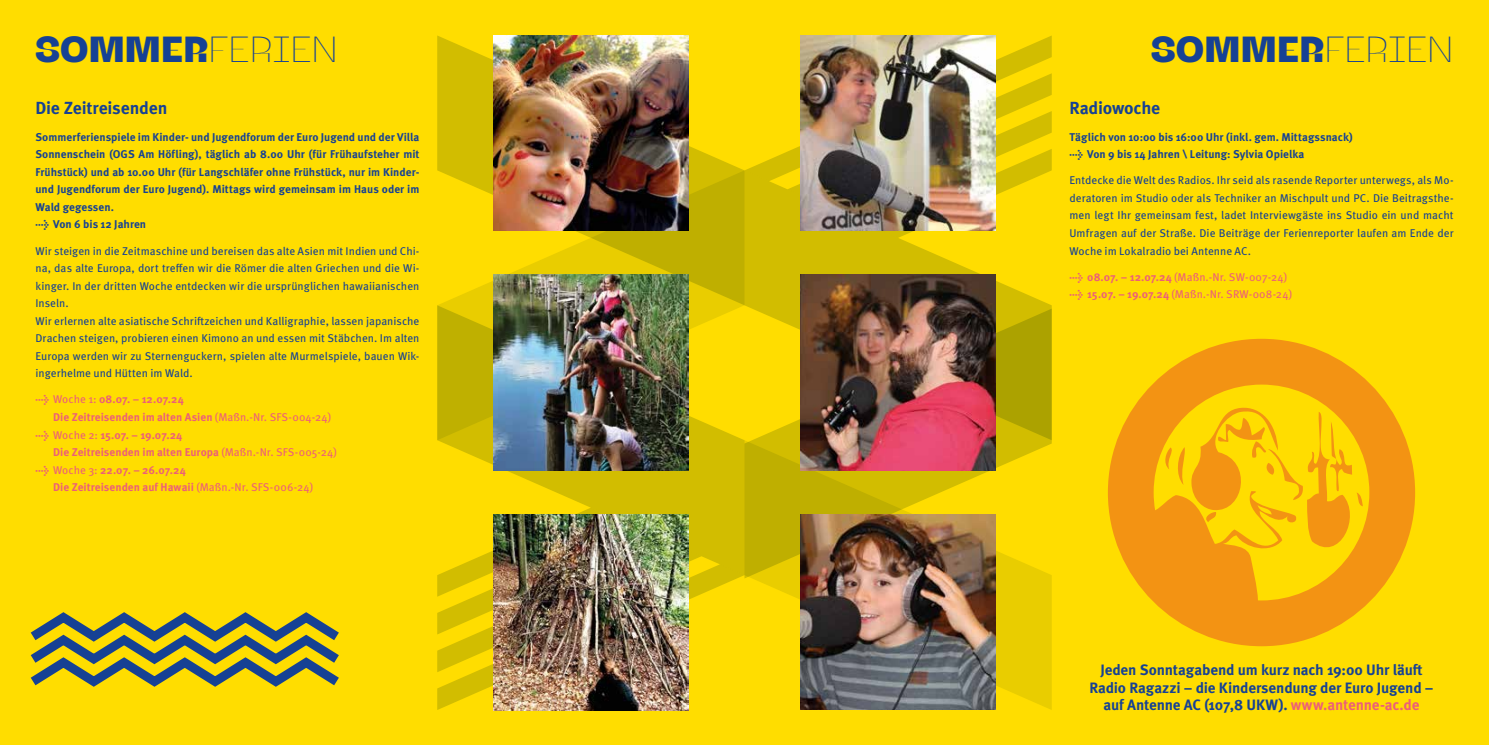
<style>
.page{position:relative;width:1489px;height:745px;background:#fff}
.page>*{position:absolute;margin:0;border:0;box-sizing:border-box;transform-origin:0 0}
.t1{font:800 35px "Alfreda";letter-spacing:.025em;color:#164194}
.t2{font:700 17.5px "Meta Pro";letter-spacing:-.015em;color:#164194}
.t3{font:700 15px/17.5px "Meta Pro";letter-spacing:-.01em;color:#164194;text-align:center}
.t4{font:11.25px/17.5px "Meta Pro";color:#164194}
.t5{font:700 11.25px/17.5px "Meta Pro";color:#164194;text-align:justify}
.t6{font:700 11.25px/17.5px "Meta Pro";letter-spacing:.005em;color:#ec5f78}
.t7{font:11.25px "Meta Pro";letter-spacing:.01em;color:#ec5f78}
.s1{font-weight:100}
.s2{font-weight:400}
.s3{font-weight:700}
.s4{color:#ec5f78}
</style>
<div class="page">
<div style="left:0;top:0;width:1488px;height:744px;background:#fd0"></div>
<svg style="left:437px;top:35px;width:306px;height:135px"></svg>
<svg style="left:437px;top:170px;width:307px;height:135px"></svg>
<svg style="left:437px;top:305px;width:307px;height:259px"></svg>
<svg style="left:437px;top:507px;width:264px;height:57px"></svg>
<svg style="left:437px;top:564px;width:307px;height:145px"></svg>
<img style="left:493px;top:35px;width:195px;height:195px">
<img style="left:493px;top:514px;width:195px;height:195px">
<img style="left:493px;top:275px;width:195px;height:194px">
<svg style="left:744px;top:181px;width:307px;height:127px;fill:#d2bd00"></svg>
<svg style="left:751px;top:308px;width:300px;height:132px"></svg>
<svg style="left:787px;top:181px;width:264px;height:57px"></svg>
<svg style="left:744px;top:35px;width:307px;height:146px"></svg>
<svg style="left:744px;top:440px;width:307px;height:269px"></svg>
<img style="left:800px;top:35px;width:195px;height:195px">
<img style="left:800px;top:514px;width:195px;height:195px">
<img style="left:800px;top:275px;width:195px;height:195px">
<svg style="left:1108px;top:338px;width:306px;height:307px;fill:#f39313"></svg>
<svg style="left:30px;top:612px;width:309px;height:75px"></svg>
<h1 class="t1" style="left:35px;top:29px;width:304px">SOMMER<span class="s1">FERIEN</span></h1>
<h1 class="t1" style="left:1151px;top:29px;width:304px">SOMMER<span class="s1">FERIEN</span></h1>
<h2 class="t2" style="left:35px;top:94px;width:133px">Die Zeitreisenden</h2>
<p class="t5" style="left:35px;top:127px;width:385px">Sommerferienspiele im Kinder- und Jugendforum der Euro Jugend und der Villa Sonnenschein (OGS Am Höfling), täglich ab 8.00 Uhr (für Frühaufsteher mit Frühstück) und ab 10.00 Uhr (für Langschläfer ohne Frühstück, nur im Kinder&shy;und Jugendforum der Euro Jugend). Mittags wird gemeinsam im Haus oder im Wald gegessen.</p>
<p class="t5" style="left:35px;top:215px;width:112px">→ Von 6 bis 12 Jahren</p>
<p class="t4" style="left:35px;top:241px;width:385px">Wir steigen in die Zeitmaschine und bereisen das alte Asien mit Indien und Chi&shy;na, das alte Europa, dort treffen wir die Römer die alten Griechen und die Wi&shy;kinger. In der dritten Woche entdecken wir die ursprünglichen hawaiianischen Inseln.<br>Wir erlernen alte asiatische Schriftzeichen und Kalligraphie, lassen japanische Drachen steigen, probieren einen Kimono an und essen mit Stäbchen. Im alten Europa werden wir zu Sternenguckern, spielen alte Murmelspiele, bauen Wik&shy;ingerhelme und Hütten im Wald.</p>
<p class="t6" style="left:53px;top:390px;width:280px;text-indent:-18px">→ <span class="s2">Woche 1:</span> 08.07. – 12.07.24<br>Die Zeitreisenden im alten Asien <span class="s2">(Maßn.-Nr. SFS-004-24)</span></p>
<p class="t6" style="left:53px;top:425px;width:285px;text-indent:-18px">→ <span class="s2">Woche 2:</span> 15.07. – 19.07.24<br>Die Zeitreisenden im alten Europa <span class="s2">(Maßn.-Nr. SFS-005-24)</span></p>
<p class="t6" style="left:53px;top:460px;width:262px;text-indent:-18px">→ <span class="s2">Woche 3:</span> 22.07. – 26.07.24<br>Die Zeitreisenden auf Hawaii <span class="s2">(Maßn.-Nr. SFS-006-24)</span></p>
<h2 class="t2" style="left:1069px;top:94px;width:92px">Radiowoche</h2>
<p class="t5" style="left:1069px;top:127px;width:285px">Täglich von 10:00 bis 16:00 Uhr (inkl. gem. Mittagssnack)</p>
<p class="t5" style="left:1069px;top:145px;width:236px">→ Von 9 bis 14 Jahren \ Leitung: Sylvia Opielka</p>
<p class="t4" style="left:1069px;top:171px;width:385px;text-align:justify">Entdecke die Welt des Radios. Ihr seid als rasende Reporter unterwegs, als Mo&shy;deratoren im Studio oder als Techniker an Mischpult und PC. Die Beitragsthe&shy;men legt Ihr gemeinsam fest, ladet Interviewgäste ins Studio ein und macht Umfragen auf der Straße. Die Beiträge der Ferienreporter laufen am Ende der Woche im Lokalradio bei Antenne AC.</p>
<p class="t7" style="left:1069px;top:268px;width:219px"><span class="s3">→ 08.07. – 12.07.24</span> (Maßn.-Nr. SW-007-24)</p>
<p class="t7" style="left:1069px;top:285px;width:224px"><span class="s3">→ 15.07. – 19.07.24</span> (Maßn.-Nr. SRW-008-24)</p>
<h3 class="t3" style="left:1089px;top:659px;width:346px">Jeden Sonntagabend um kurz nach 19:00 Uhr läuft<br>Radio Ragazzi – die Kindersendung der Euro Jugend – auf Antenne AC (107,8 UKW). <span class="s4">www.antenne-ac.de</span></h3>
</div>
